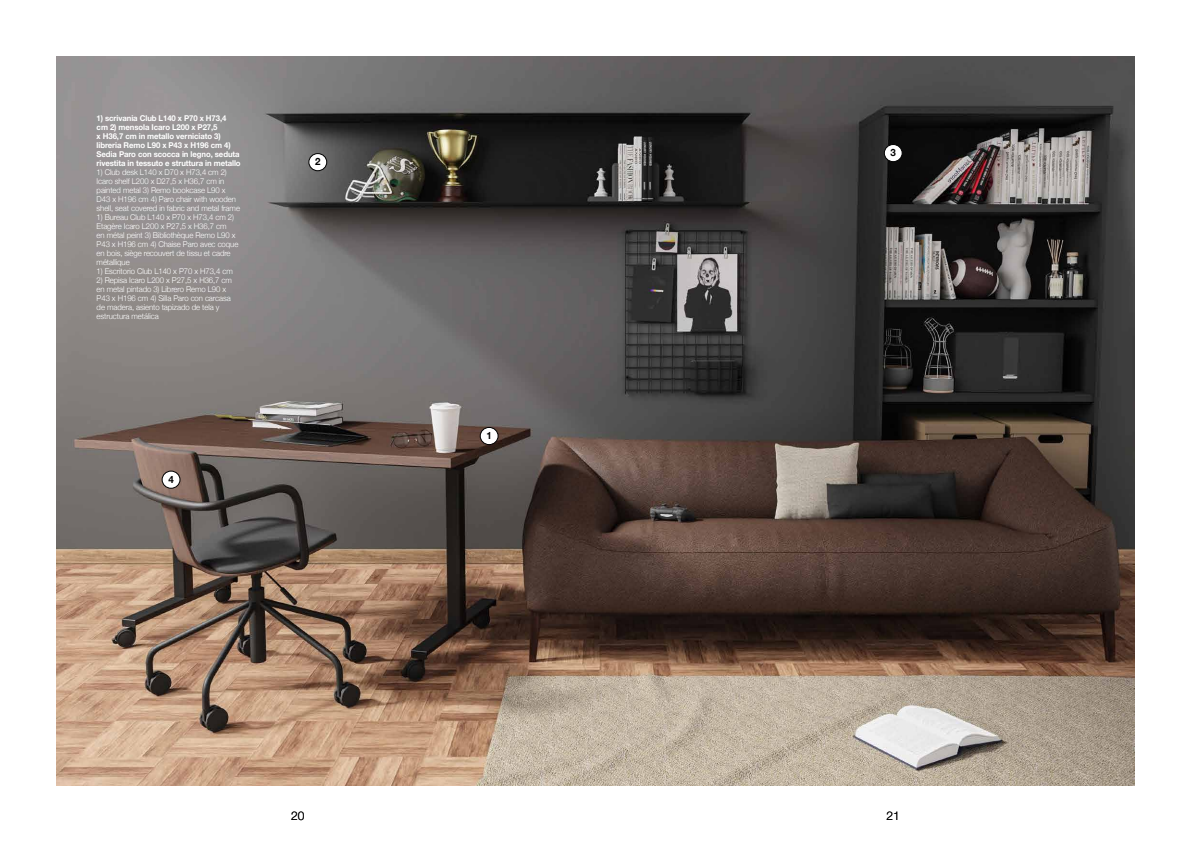
<style>
.page{position:relative;width:1191px;height:842px;background:#fff}
.page>*{position:absolute;margin:0;border:0;box-sizing:border-box;transform-origin:0 0}
.t1{font:300 12px "Helvetica Neue";color:#000}
.t2{font:700 10px "Helvetica Neue";color:#000}
.t3{font:300 8px/9px "Helvetica Neue";letter-spacing:-.01em;color:#fff}
.t4{font:700 8px/9px "Helvetica Neue";letter-spacing:-.01em;color:#fff}
</style>
<div class="page">
<img style="left:57px;top:57px;width:1077px;height:728px">
<div style="left:480px;top:427px;width:18px;height:18px;background:#fff;border-radius:50%"></div>
<div style="left:480px;top:427px;width:18px;height:18px;border:1px solid #000;border-radius:50%"></div>
<div style="left:162px;top:471px;width:18px;height:17px;background:#fff;border-radius:50%"></div>
<div style="left:162px;top:471px;width:18px;height:18px;border:1px solid #000;border-radius:50%"></div>
<div style="left:309px;top:154px;width:18px;height:17px;background:#fff;border-radius:50%"></div>
<div style="left:308px;top:153px;width:19px;height:18px;border:1px solid #000;border-radius:50%"></div>
<div style="left:884px;top:144px;width:18px;height:18px;background:#fff;border-radius:50%"></div>
<div style="left:883px;top:144px;width:19px;height:18px;border:1px solid #000;border-radius:50%"></div>
<p class="t4" style="left:97px;top:114px;width:146px">1) scrivania Club L140 x P70 x H73,4<br>cm 2) mensola Icaro L200 x P27,5<br>x H36,7 cm in metallo verniciato 3) libreria Remo L90 x P43 x H196 cm 4)<br>Sedia Paro con scocca in legno, seduta rivestita in tessuto e struttura in metallo</p>
<p class="t3" style="left:97px;top:168px;width:145px">1) Club desk L140 x D70 x H73,4 cm 2)<br>Icaro shelf L200 x D27,5 x H36,7 cm in painted metal 3) Remo bookcase L90 x D43 x H196 cm 4) Paro chair with wooden shell, seat covered in fabric and metal frame</p>
<p class="t3" style="left:97px;top:213px;width:143px">1) Bureau Club L140 x P70 x H73,4 cm 2)<br>Etagère Icaro L200 x P27,5 x H36,7 cm<br>en métal peint 3) Bibliothèque Remo L90 x P43 x H196 cm 4) Chaise Paro avec coque en bois, siège recouvert de tissu et cadre métallique</p>
<p class="t3" style="left:97px;top:267px;width:138px">1) Escritorio Club L140 x P70 x H73,4 cm</p>
<p class="t3" style="left:97px;top:276px;width:137px">2) Repisa Icaro L200 x P27,5 x H36,7 cm en metal pintado 3) Librero Remo L90 x P43 x H196 cm 4) Silla Paro con carcasa de madera, asiento tapizado de tela y estructura metálica</p>
<p class="t2" style="left:168px;top:473px;width:7px">4</p>
<p class="t2" style="left:315px;top:156px;width:7px">2</p>
<p class="t2" style="left:486px;top:429px;width:7px">1</p>
<p class="t2" style="left:890px;top:146px;width:7px">3</p>
<h1 class="t1" style="left:291px;top:808px;width:15px">20</h1>
<h1 class="t1" style="left:886px;top:808px;width:15px">21</h1>
</div>
